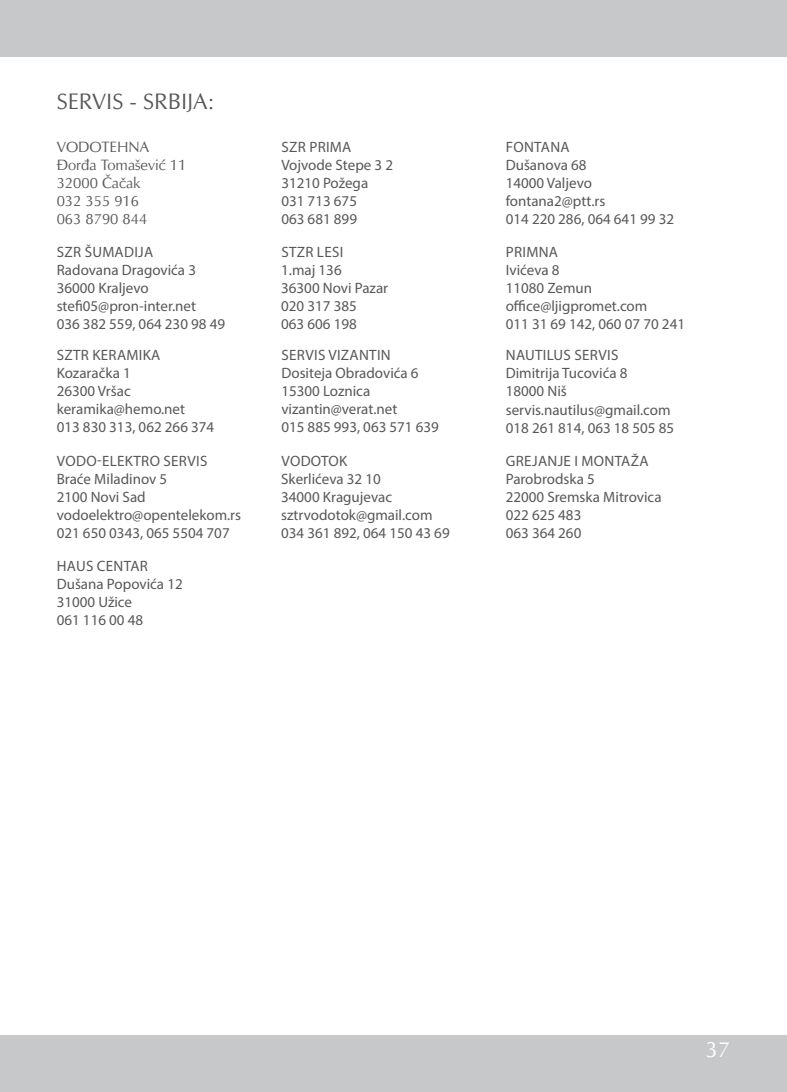
<style>
.page{position:relative;width:787px;height:1092px;background:#fff}
.page>*{position:absolute;margin:0;border:0;box-sizing:border-box;transform-origin:0 0}
.t1{font:22.5px "Zapf Humanist 601 TL";color:#57585a}
.t2{font:22.5px "Zapf Humanist 601 TL";color:#fff}
.t3{font:15px/18px "Myriad Pro";color:#57585a}
.t4{font:15px/18px "Zapf Humanist 601 TL";color:#57585a}
</style>
<div class="page">
<div style="left:0;top:1035px;width:787px;height:56px;background:#c7c8ca"></div>
<div style="left:0;top:0;width:787px;height:57px;background:#c7c8ca"></div>
<h1 class="t1" style="left:57px;top:87px;width:159px">SERVIS - SRBIJA:</h1>
<p class="t4" style="left:57px;top:138px;width:131px">Vodotehna<br>Đorđa Tomašević 11<br>32000 Čačak<br>032 355 916<br>063 8790 844</p>
<p class="t3" style="left:57px;top:243px;width:47px">SZR Šumad</p>
<p class="t3" style="left:281px;top:138px;width:113px">SZR Prima<br>Vojvode Stepe 3 2<br>31210 Požega<br>031 713 675<br>063 681 899</p>
<p class="t3" style="left:505px;top:138px;width:170px">Fontana<br>Dušanova 68<br>14000 Valjevo fontana2@ptt.rs<br>014 220 286, 064 641 99 32</p>
<p class="t3" style="left:505px;top:243px;width:181px">Primna<br>I vićeva 8<br>11080 Zemun office@ljigpromet.com<br>011 31 69 142, 060 07 70 241</p>
<p class="t3" style="left:57px;top:243px;width:170px;text-indent:78px">ija<br>Radovana Dragovića 3<br>36000 Kraljevo stefi05@pron-inter.net<br>036 382 559, 064 230 98 49</p>
<p class="t3" style="left:281px;top:243px;width:108px">STZR Lesi<br>1.maj 136<br>36300 Novi Pazar<br>020 317 385<br>063 606 198</p>
<p class="t3" style="left:57px;top:346px;width:54px">SZTR Keram</p>
<p class="t3" style="left:139px;top:346px;width:14px">ika</p>
<p class="t3" style="left:57px;top:364px;width:159px">Kozaračka 1<br>26300 Vršac keramika@hemo.net<br>013 830 313, 062 266 374</p>
<p class="t3" style="left:57px;top:451px;width:20px">Vodo</p>
<p class="t3" style="left:97px;top:451px;width:14px">-elektro</p>
<p class="t3" style="left:163px;top:451px;width:9px">serv</p>
<p class="t3" style="left:196px;top:451px;width:11px">is</p>
<p class="t3" style="left:57px;top:469px;width:186px">Braće Miladinov 5<br>2100 Novi Sad vodoelektro@opentelekom.rs<br>021 650 0343, 065 5504 707</p>
<p class="t3" style="left:57px;top:556px;width:20px">Haus</p>
<p class="t3" style="left:57px;top:556px;width:127px;text-indent:40px">Centar<br>Dušana Popovića 12<br>31000 Užice<br>061 116 00 48</p>
<p class="t3" style="left:281px;top:346px;width:70px">Servis Vizant</p>
<p class="t3" style="left:281px;top:346px;width:159px;text-indent:96px">in<br>Dositeja Obradovića 6<br>15300 Loznica vizantin@verat.net<br>015 885 993, 063 571 639</p>
<p class="t3" style="left:506px;top:346px;width:50px">Nautilus</p>
<p class="t3" style="left:505px;top:346px;width:170px;text-indent:69px">Servis<br>Dimitrija Tucovića 8<br>18000 Niš servis.nautilus@gmail.com<br>018 261 814, 063 18 505 85</p>
<p class="t3" style="left:506px;top:451px;width:87px">Grejanje i monta</p>
<p class="t3" style="left:631px;top:451px;width:17px">ža</p>
<p class="t3" style="left:505px;top:469px;width:157px">Parobrodska 5<br>22000 Sremska Mitrovica<br>022 625 483<br>063 364 260</p>
<p class="t3" style="left:281px;top:451px;width:170px">Vodotok<br>Skerlićeva 32 10<br>34000 Kragujevac sztrvodotok@gmail.com<br>034 361 892, 064 150 43 69</p>
<h1 class="t2" style="left:705px;top:1035px;width:26px">37</h1>
</div>
